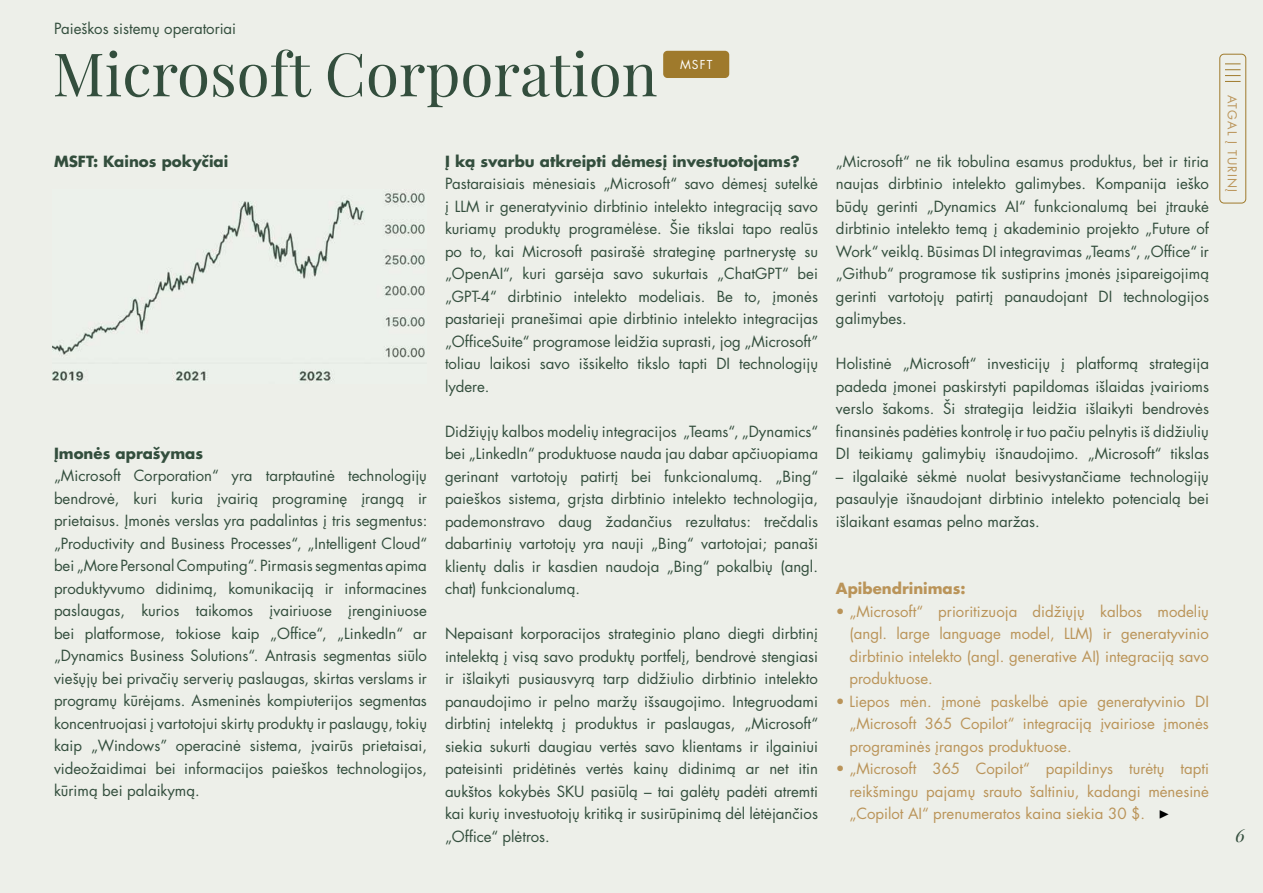
<style>
.page{position:relative;width:1263px;height:893px;background:#edefe9}
.page>*{position:absolute;margin:0;border:0;box-sizing:border-box;transform-origin:0 0}
.t1{font:60px "Playfair Display";color:#334e3d}
.t2{font:italic 18px "Playfair Display";color:#334e3d}
.t3{font:15px/22.5px "Futura LT Pro";color:#334e3d;text-align:justify}
.t4{font:15px/22.5px "Futura LT Pro";color:#ba9459;text-align:justify}
.t5{font:700 15px "Futura LT Pro";color:#334e3d}
.t6{font:700 15px "Futura LT Pro";color:#ba9459}
.t7{font:12px "Futura LT Pro";letter-spacing:.1em;color:#ba9459}
.t8{font:12px "Futura LT Pro";color:#fff}
.s1{font-family:"Minion Pro";font-size:18px;color:#000}
</style>
<div class="page">
<div style="left:663px;top:51px;width:66px;height:27px;background:#9f7a2c;border-radius:4px"></div>
<div style="left:1219px;top:54px;width:27px;height:149px;border:1px solid #9f7a2c;border-radius:4px"></div>
<svg style="left:1225px;top:64px;width:15px;height:18px"></svg>
<img style="left:52px;top:192px;width:373px;height:190px">
<p class="t3" style="left:54px;top:17px;width:184px">Paieškos sistemų operatoriai</p>
<h1 class="t1" style="left:52px;top:27px;width:606px">Microsoft Corporation</h1>
<p class="t8" style="left:680px;top:57px;width:34px">MSFT</p>
<p class="t5" style="left:54px;top:150px;width:176px">MSFT: Kainos pokyčiai</p>
<p class="t5" style="left:54px;top:442px;width:151px">Įmonės aprašymas</p>
<p class="t3" style="left:54px;top:464px;width:375px">„Microsoft Corporation“ yra tarptautinė technologijų bendrovė, kuri kuria įvairią programinę įrangą ir prietaisus. Įmonės verslas yra padalintas į tris segmentus: „Productivity and Business Processes“, „Intelligent Cloud“ bei „More Personal Computing“. Pirmasis segmentas apima produktyvumo didinimą, komunikaciją ir informacines paslaugas, kurios taikomos įvairiuose įrenginiuose bei platformose, tokiose kaip „Office“, „LinkedIn“ ar „Dynamics Business Solutions“. Antrasis segmentas siūlo viešųjų bei privačių serverių paslaugas, skirtas verslams ir programų kūrėjams. Asmeninės kompiuterijos segmentas koncentruojasi į vartotojui skirtų produktų ir paslaugų, tokių kaip „Windows” operacinė sistema, įvairūs prietaisai, videožaidimai bei informacijos paieškos technologijos, kūrimą bei palaikymą.</p>
<p class="t5" style="left:445px;top:149px;width:356px">Į ką svarbu atkreipti dėmesį investuotojams?</p>
<p class="t3" style="left:445px;top:172px;width:375px">Pastaraisiais mėnesiais „Microsoft“ savo dėmesį sutelkė į LLM ir generatyvinio dirbtinio intelekto integraciją savo kuriamų produktų programėlėse. Šie tikslai tapo realūs po to, kai Microsoft pasirašė strateginę partnerystę su „OpenAI“, kuri garsėja savo sukurtais „ChatGPT“ bei „GPT-4“ dirbtinio intelekto modeliais. Be to, įmonės pastarieji pranešimai apie dirbtinio intelekto integracijas „OfficeSuite“ programose leidžia suprasti, jog „Microsoft” toliau laikosi savo išsikelto tikslo tapti DI technologijų lydere.</p>
<p class="t3" style="left:445px;top:420px;width:375px">Didžiųjų kalbos modelių integracijos „Teams“, „Dynamics“ bei „LinkedIn“ produktuose nauda jau dabar apčiuopiama gerinant vartotojų patirtį bei funkcionalumą. „Bing“ paieškos sistema, grįsta dirbtinio intelekto technologija, pademonstravo daug žadančius rezultatus: trečdalis dabartinių vartotojų yra nauji „Bing“ vartotojai; panaši klientų dalis ir kasdien naudoja „Bing“ pokalbių (angl. chat) funkcionalumą.</p>
<p class="t3" style="left:445px;top:622px;width:375px">Nepaisant korporacijos strateginio plano diegti dirbtinį intelektą į visą savo produktų portfelį, bendrovė stengiasi ir išlaikyti pusiausvyrą tarp didžiulio dirbtinio intelekto panaudojimo ir pelno maržų išsaugojimo. Integruodami dirbtinį intelektą į produktus ir paslaugas, „Microsoft“ siekia sukurti daugiau vertės savo klientams ir ilgainiui pateisinti pridėtinės vertės kainų didinimą ar net itin aukštos kokybės SKU pasiūlą – tai galėtų padėti atremti kai kurių investuotojų kritiką ir susirūpinimą dėl lėtėjančios „Office“ plėtros.</p>
<p class="t3" style="left:836px;top:150px;width:374px">„Microsoft“ ne tik tobulina esamus produktus, bet ir tiria naujas dirbtinio intelekto galimybes. Kompanija ieško būdų gerinti „Dynamics AI“ funkcionalumą bei įtraukė dirbtinio intelekto temą į akademinio projekto „Future of Work“ veiklą. Būsimas DI integravimas „Teams“, „Office“ ir „Github“ programose tik sustiprins įmonės įsipareigojimą gerinti vartotojų patirtį panaudojant DI technologijos galimybes.</p>
<p class="t3" style="left:836px;top:352px;width:374px">Holistinė „Microsoft“ investicijų į platformą strategija padeda įmonei paskirstyti papildomas išlaidas įvairioms verslo šakoms. Ši strategija leidžia išlaikyti bendrovės finansinės padėties kontrolę ir tuo pačiu pelnytis iš didžiulių DI teikiamų galimybių išnaudojimo. „Microsoft“ tikslas</p>
<p class="t3" style="left:836px;top:465px;width:374px">– ilgalaikė sėkmė nuolat besivystančiame technologijų pasaulyje išnaudojant dirbtinio intelekto potencialą bei išlaikant esamas pelno maržas.</p>
<p class="t7" style="left:1240px;top:95px;width:99px;rotate:90deg">ATGAL Į TURINĮ</p>
<p class="t6" style="left:836px;top:577px;width:131px">Apibendrinimas:</p>
<p class="t4" style="left:849px;top:600px;width:361px;text-indent:-14px">• „Microsoft“ prioritizuoja didžiųjų kalbos modelių (angl. large language model, LLM) ir generatyvinio dirbtinio intelekto (angl. generative AI) integraciją savo produktuose.</p>
<p class="t4" style="left:849px;top:690px;width:361px;text-indent:-14px">• Liepos mėn. įmonė paskelbė apie generatyvinio DI „Microsoft 365 Copilot“ integraciją įvairiose įmonės programinės įrangos produktuose.</p>
<p class="t4" style="left:849px;top:757px;width:361px;text-indent:-14px">• „Microsoft 365 Copilot“ papildinys turėtų tapti reikšmingu pajamų srauto šaltiniu, kadangi mėnesinė „Copilot AI“ prenumeratos kaina siekia 30 $. <span class="s1">▶</span></p>
<p class="t2" style="left:1235px;top:821px;width:11px">6</p>
</div>
